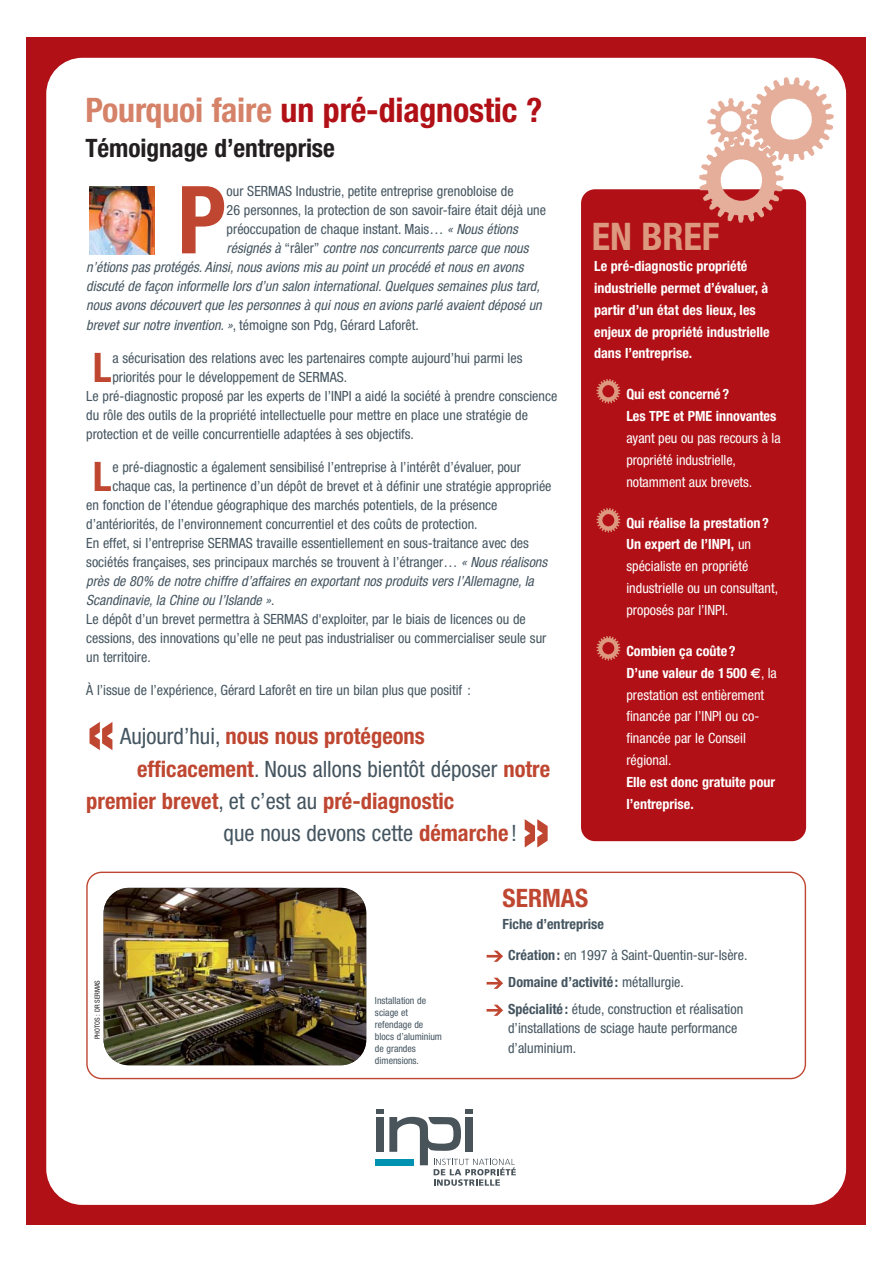
<style>
.page{position:relative;width:893px;height:1263px;background:#fff}
.page>*{position:absolute;margin:0;border:0;box-sizing:border-box;transform-origin:0 0}
.t1{font:700 condensed 94.05px "Helvetica Neue";color:#bf4731}
.t2{font:900 condensed 66.3px "Helvetica Neue";color:#bf4731}
.t3{font:700 condensed 40.8px "Helvetica Neue";color:#bf4731}
.t4{font:700 condensed 38.1px "Helvetica Neue";letter-spacing:-.005em;color:#dd9880}
.t5{font:700 condensed 33.9px "Helvetica Neue";letter-spacing:-.005em;color:#b01016}
.t6{font:700 condensed 25.35px "Helvetica Neue";letter-spacing:-.005em;color:#231f20}
.t7{font:700 condensed 25.35px "Helvetica Neue";color:#bf4731}
.t8{font:condensed 22.5px "Helvetica Neue";color:#455560}
.t9{font:700 condensed 22.5px "Helvetica Neue";color:#bf4731}
.t10{font:condensed 14.1px/27px "Helvetica Neue";color:#455560}
.t11{font:italic condensed 14.1px "Helvetica Neue";color:#455560}
.t12{font:condensed 14.1px/21.9px "Helvetica Neue";color:#fff}
.t13{font:700 condensed 14.1px/21.9px "Helvetica Neue";color:#fff}
.t14{font:700 condensed 14.1px "Helvetica Neue";color:#455560}
.t15{font:condensed 9.9px/11.9px "Helvetica Neue";color:#455560}
.t16{font:condensed 7.05px "Helvetica Neue";color:#231f20}
.s1{color:#d58269}
.s2{font-style:italic}
.s3{font-style:normal}
.s4{font-weight:400;color:#455560}
.s5{font-weight:700;color:#bf4731}
.s6{font-weight:700}
.s7{font-family:"Euro Sans";font-weight:700;font-stretch:normal}
</style>
<div class="page">
<div style="left:26px;top:38px;width:840px;height:1187px;background:#b01016"></div>
<div style="left:46px;top:58px;width:800px;height:1147px;background:#fff;border-radius:36px"></div>
<div style="left:581px;top:189px;width:225px;height:652px;background:#b01016;border-radius:14px"></div>
<img style="left:682px;top:68px;width:163px;height:166px">
<img style="left:595px;top:379px;width:26px;height:26px;border-radius:50%">
<img style="left:595px;top:636px;width:26px;height:25px;border-radius:50%">
<img style="left:595px;top:507px;width:26px;height:26px;border-radius:50%">
<img style="left:90px;top:186px;width:64px;height:68px">
<svg style="left:86px;top:872px;width:720px;height:207px"></svg>
<img style="left:104px;top:888px;width:262px;height:177px;border-radius:25px">
<svg style="left:486px;top:1005px;width:17px;height:11px"></svg>
<svg style="left:486px;top:978px;width:17px;height:11px"></svg>
<svg style="left:486px;top:951px;width:17px;height:11px"></svg>
<svg style="left:389px;top:1116px;width:127px;height:70px"></svg>
<div style="left:376px;top:1117px;width:7px;height:35px;background:#48535a"></div>
<svg style="left:376px;top:1109px;width:7px;height:5px"></svg>
<div style="left:465px;top:1109px;width:8px;height:5px;background:#48535a"></div>
<div style="left:465px;top:1117px;width:8px;height:35px;background:#48535a"></div>
<div style="left:376px;top:1159px;width:38px;height:6px;background:#0093b1"></div>
<h3 class="t5" style="left:86px;top:98px;width:458px"><span class="s1">Pourquoi faire</span> un pré-diagnostic ?</h3>
<h3 class="t6" style="left:86px;top:139px;width:251px">Témoignage d’entreprise</h3>
<h1 class="t1" style="left:177px;top:186px;width:50px">P</h1>
<p class="t10" style="left:227px;top:179px;width:288px">our SERMAS Industrie, petite entreprise grenobloise de</p>
<p class="t10" style="left:227px;top:198px;width:321px">26 personnes, la protection de son savoir-faire était déjà une</p>
<p class="t10" style="left:227px;top:217px;width:295px">préoccupation de chaque instant. Mais… <span class="s2">«Nous étions</span></p>
<p class="t11" style="left:227px;top:243px;width:306px">résignés à <span class="s3">“ r â l e r ”</span> contre nos concurrents parce que nous</p>
<p class="t11" style="left:86px;top:262px;width:441px">n’étions pas protégés.Ainsi,nous avions mis au point un procédé et nous en avons</p>
<p class="t11" style="left:86px;top:281px;width:458px">discuté de façon informelle lors d’un salon international.Quelques semaines plus tard,</p>
<p class="t11" style="left:86px;top:300px;width:459px">nous avons découvert que les personnes à qui nous en avions parlé avaient déposé un</p>
<p class="t10" style="left:86px;top:312px;width:334px"><span class="s2">brevet sur notre invention.»</span>, témoigne son Pdg, Gérard Laforêt.</p>
<h3 class="t3" style="left:93px;top:353px;width:20px">L</h3>
<p class="t10" style="left:112px;top:345px;width:411px">a sécurisation des relations avec les partenaires compte aujourd’hui parmi les</p>
<p class="t10" style="left:112px;top:364px;width:236px">priorités pour le développement de SERMAS.</p>
<p class="t10" style="left:86px;top:383px;width:472px">Le pré-diagnostic proposé par les experts de l’INPI a aidé la société à prendre conscience</p>
<p class="t10" style="left:86px;top:402px;width:443px">du rôle des outils de la propriété intellectuelle pour mettre en place une stratégie de</p>
<p class="t10" style="left:86px;top:421px;width:329px">protection et de veille concurrentielle adaptées à ses objectifs.</p>
<h3 class="t3" style="left:93px;top:462px;width:20px">L</h3>
<p class="t10" style="left:112px;top:455px;width:410px">e pré-diagnostic a également sensibilisé l’entreprise à l’intérêt d’évaluer, pour</p>
<p class="t10" style="left:112px;top:474px;width:440px">chaque cas, la pertinence d’un dépôt de brevet et à définir une stratégie appropriée</p>
<p class="t10" style="left:86px;top:493px;width:413px">en fonction de l’étendue géographique des marchés potentiels, de la présence</p>
<p class="t10" style="left:86px;top:512px;width:393px">d’antériorités, de l’environnement concurrentiel et des coûts de protection.</p>
<p class="t10" style="left:86px;top:531px;width:444px">En effet, si l’entreprise SERMAS travaille essentiellement en sous-traitance avec des</p>
<p class="t10" style="left:86px;top:550px;width:465px">sociétés françaises, ses principaux marchés se trouvent à l’étranger… <span class="s2">«Nous réalisons</span></p>
<p class="t11" style="left:86px;top:576px;width:452px">près de 80% de notre chiffre d’affaires en exportant nos produits vers l’Allemagne,la</p>
<p class="t11" style="left:86px;top:595px;width:190px">Scandinavie,la Chine ou l’Islande »<span class="s3">.</span></p>
<p class="t10" style="left:86px;top:607px;width:441px">Le dépôt d’un brevet permettra à SERMAS d'exploiter, par le biais de licences ou de</p>
<p class="t10" style="left:86px;top:626px;width:461px">cessions, des innovations qu’elle ne peut pas industrialiser ou commercialiser seule sur</p>
<p class="t10" style="left:86px;top:645px;width:66px">un territoire.</p>
<p class="t10" style="left:86px;top:678px;width:386px">À l’issue de l’expérience, Gérard Laforêt en tire un bilan plus que positif :</p>
<h2 class="t2" style="left:86px;top:708px;width:31px">«</h2>
<h3 class="t9" style="left:120px;top:728px;width:306px"><span class="s4">Aujourd’hui,</span> nous nous protégeons</h3>
<h3 class="t8" style="left:137px;top:761px;width:414px"><span class="s5">efficacement</span>. Nous allons bientôt déposer <span class="s5">notre</span></h3>
<h3 class="t9" style="left:86px;top:793px;width:369px">premier brevet<span class="s4">, et c’est au</span> pré-diagnostic</h3>
<h3 class="t8" style="left:223px;top:825px;width:295px">que nous devons cette <span class="s5">démarche</span> !</h3>
<h2 class="t2" style="left:521px;top:805px;width:31px">»</h2>
<h3 class="t4" style="left:592px;top:223px;width:129px">EN BREF</h3>
<p class="t13" style="left:594px;top:256px;width:177px">Le pré-diagnostic propriété industrielle permet d’évaluer, à partir d’un état des lieux, les enjeux de propriété industrielle dans l’entreprise.</p>
<p class="t13" style="left:626px;top:385px;width:151px">Qui est concerné ?<br>Les TPE et PME innovantes</p>
<p class="t12" style="left:626px;top:428px;width:156px">ayant peu ou pas recours à la propriété industrielle, notamment aux brevets.</p>
<p class="t12" style="left:626px;top:513px;width:153px"><span class="s6">Qui réalise la prestation ?<br>Un expert de l’INPI,</span> un spécialiste en propriété industrielle ou un consultant, proposés par l’INPI.</p>
<p class="t12" style="left:626px;top:641px;width:152px"><span class="s6">Combien ça coûte ?<br>D’une valeur de 1 500</span> <span class="s7">€</span>, la prestation est entièrement financée par l’INPI ou co&shy;financée par le Conseil régional.</p>
<p class="t13" style="left:626px;top:772px;width:150px">Elle est donc gratuite pour l’entreprise.</p>
<p class="t16" style="left:95px;top:1039px;width:60px;rotate:-90deg">PHOTOS : DR SERMAS</p>
<p class="t15" style="left:375px;top:996px;width:69px">Installation de sciage et refendage de blocs d’aluminium de grandes dimensions.</p>
<h3 class="t7" style="left:502px;top:889px;width:87px">SERMAS</h3>
<p class="t14" style="left:502px;top:919px;width:103px">Fiche d’entreprise</p>
<p class="t10" style="left:508px;top:943px;width:241px"><span class="s6">Création :</span> en 1997 à Saint-Quentin-sur-Isère.<br><span class="s6">Domaine d’activité :</span> métallurgie.<br><span class="s6">Spécialité :</span> étude, construction et réalisation</p>
<p class="t10" style="left:508px;top:1020px;width:231px;line-height:19px">d’installations de sciage haute performance d’aluminium.</p>
</div>
